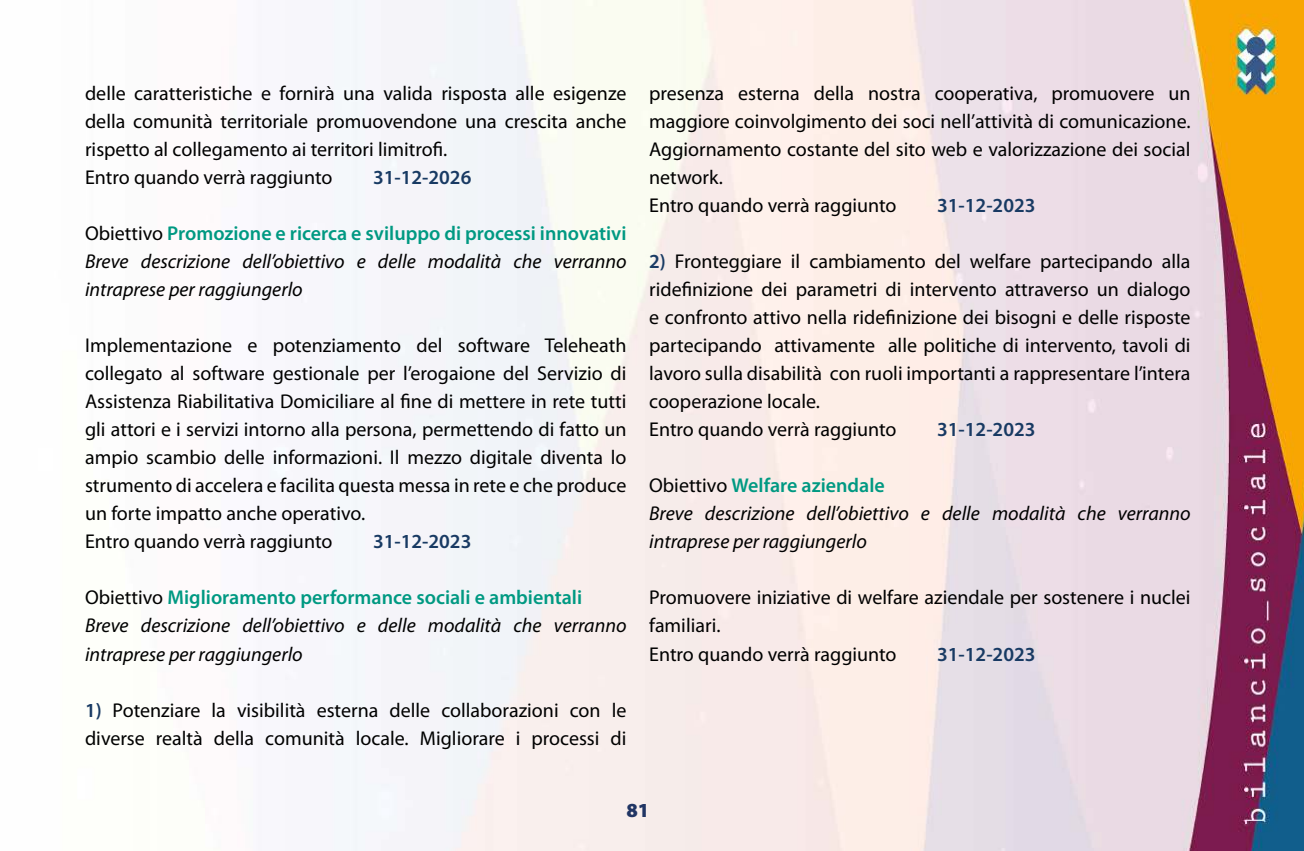
<style>
.page{position:relative;width:1304px;height:851px;background:#fff}
.page>*{position:absolute;margin:0;border:0;box-sizing:border-box;transform-origin:0 0}
.t1{font:20px/28px "Myriad Pro";color:#000}
.t2{font:italic 20px/28px "Myriad Pro";color:#000}
.t3{font:600 20px "Myriad Pro";color:#183a63}
.t4{font:900 20px "Myriad Pro";color:#213564}
.s1{font-style:normal}
.s2{font-weight:600;font-style:normal;color:#009982}
.s3{font-weight:600;color:#183a63}
</style>
<div class="page">
<img style="left:285px;top:0;width:1019px;height:850px">
<p class="t1" style="left:85px;top:79px;width:543px">delle caratteristiche e fornirà una valida risposta alle esigenze della comunità territoriale promuovendone una crescita anche rispetto al collegamento ai territori limitrofi.<br>Entro quando verrà raggiunto</p>
<p class="t3" style="left:373px;top:165px;width:100px">31-12-2026</p>
<p class="t2" style="left:85px;top:219px;width:543px;text-align:justify"><span class="s1">Obiettivo</span> <span class="s2">Promozione e ricerca e sviluppo di processi innovativi </span>Breve descrizione dell’obiettivo e delle modalità che verranno intraprese per raggiungerlo</p>
<p class="t1" style="left:85px;top:331px;width:543px">Implementazione e potenziamento del software Teleheath collegato al software gestionale per l’erogaione del Servizio di Assistenza Riabilitativa Domiciliare al fine di mettere in rete tutti gli attori e i servizi intorno alla persona, permettendo di fatto un ampio scambio delle informazioni. Il mezzo digitale diventa lo strumento di accelera e facilita questa messa in rete e che produce un forte impatto anche operativo.<br>Entro quando verrà raggiunto</p>
<p class="t3" style="left:373px;top:529px;width:100px">31-12-2023</p>
<p class="t2" style="left:85px;top:583px;width:543px"><span class="s1">Obiettivo</span> <span class="s2">Miglioramento performance sociali e ambientali<br></span>Breve descrizione dell’obiettivo e delle modalità che verranno intraprese per raggiungerlo</p>
<p class="t1" style="left:85px;top:695px;width:543px"><span class="s3">1)</span> Potenziare la visibilità esterna delle collaborazioni con le diverse realtà della comunità locale. Migliorare i processi di</p>
<p class="t1" style="left:649px;top:79px;width:543px">presenza esterna della nostra cooperativa, promuovere un maggiore coinvolgimento dei soci nell’attività di comunicazione.<br>Aggiornamento costante del sito web e valorizzazione dei social network.<br>Entro quando verrà raggiunto</p>
<p class="t3" style="left:937px;top:193px;width:100px">31-12-2023</p>
<p class="t1" style="left:649px;top:247px;width:543px"><span class="s3">2)</span> Fronteggiare il cambiamento del welfare partecipando alla ridefinizione dei parametri di intervento attraverso un dialogo e confronto attivo nella ridefinizione dei bisogni e delle risposte partecipando attivamente alle politiche di intervento, tavoli di lavoro sulla disabilità con ruoli importanti a rappresentare l’intera cooperazione locale.<br>Entro quando verrà raggiunto</p>
<p class="t3" style="left:937px;top:417px;width:100px">31-12-2023</p>
<p class="t2" style="left:649px;top:471px;width:543px"><span class="s1">Obiettivo</span> <span class="s2">Welfare aziendale<br></span>Breve descrizione dell’obiettivo e delle modalità che verranno intraprese per raggiungerlo</p>
<p class="t1" style="left:649px;top:583px;width:543px">Promuovere iniziative di welfare aziendale per sostenere i nuclei familiari.<br>Entro quando verrà raggiunto</p>
<p class="t3" style="left:937px;top:641px;width:100px">31-12-2023</p>
<p class="t4" style="left:626px;top:796px;width:24px">81</p>
</div>
